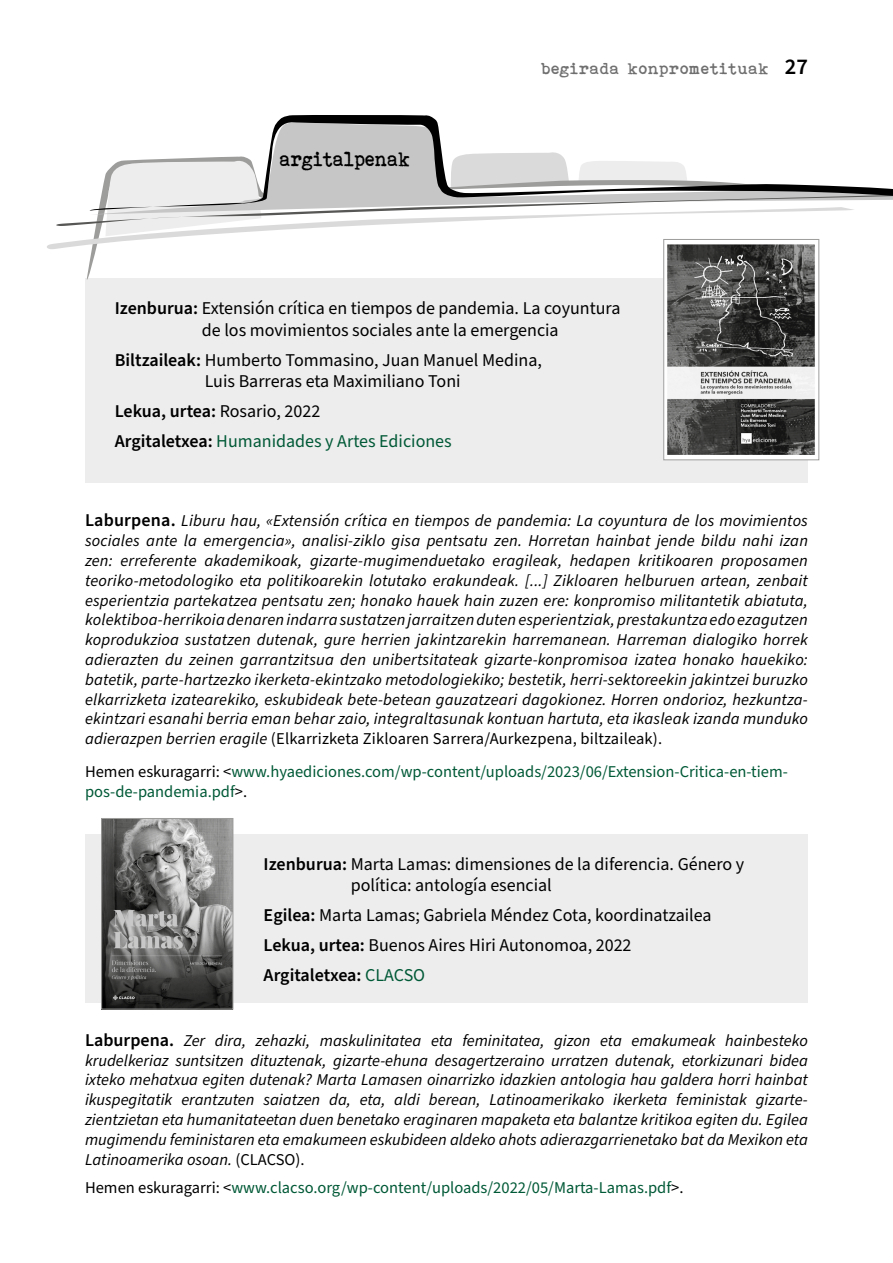
<style>
.page{position:relative;width:893px;height:1263px;background:#fff}
.page>*{position:absolute;margin:0;border:0;box-sizing:border-box;transform-origin:0 0}
.t1{font:21px "Bohemian typewriter";letter-spacing:-.03em;color:#000;scale:.9 1}
.t2{font:18px/21.6px "Source Sans Pro";color:#000}
.t3{font:18px/30.2px "Source Sans Pro";color:#005937}
.t4{font:italic 16.5px/19.8px "Source Sans Pro";color:#000;text-align:justify}
.t5{font:16.5px/19.8px "Source Sans Pro";color:#005937}
.t6{font:16.5px "Bohemian typewriter";color:#706f6f}
.s1{font-family:"Source Sans Pro";font-weight:600;font-size:22.5px;color:#000}
.s2{font-weight:600}
.s3{font-weight:600;color:#000}
.s4{color:#000}
.s5{font-weight:600;font-style:normal;font-size:18px}
.s6{font-style:normal}
.s7{color:#005937}
</style>
<div class="page">
<div style="left:85px;top:279px;width:723px;height:204px;background:#ededed"></div>
<div style="left:85px;top:834px;width:723px;height:168px;background:#ededed"></div>
<svg style="left:87px;top:249px;width:576px;height:31px"></svg>
<svg style="left:47px;top:210px;width:773px;height:39px"></svg>
<svg style="left:90px;top:115px;width:803px;height:96px"></svg>
<img style="left:665px;top:241px;width:152px;height:217px">
<div style="left:663px;top:239px;width:156px;height:221px;border:1px solid #9d9d9c"></div>
<img style="left:103px;top:820px;width:128px;height:187px">
<div style="left:101px;top:818px;width:132px;height:191px;border:1px solid #9d9d9c"></div>
<p class="t1" style="left:280px;top:147px;width:147px">argitalpenak</p>
<p class="t6" style="left:542px;top:59px;width:267px">begirada konprometituak <span class="s1">27</span></p>
<p class="t2" style="left:202px;top:298px;width:420px;text-indent:-87px"><span class="s2">Izenburua:</span> Extensión crítica en tiempos de pandemia. La coyuntura de los movimientos sociales ante la emergencia</p>
<p class="t2" style="left:115px;top:349px;width:429px;text-align:center"><span class="s2">Biltzaileak:</span> Humberto Tommasino, Juan Manuel Medina,<br>Luis Barreras eta Maximiliano Toni</p>
<p class="t3" style="left:115px;top:397px;width:338px"><span class="s3">Lekua, urtea:</span> <span class="s4">Rosario, 2022<br></span><span class="s3">Argitaletxea:</span> Humanidades y Artes Ediciones</p>
<p class="t4" style="left:85px;top:511px;width:724px"><span class="s5">Laburpena.</span> Liburu hau, «Extensión crítica en tiempos de pandemia: La coyuntura de los movimientos sociales ante la emergencia», analisi-ziklo gisa pentsatu zen. Horretan hainbat jende bildu nahi izan zen: erreferente akademikoak, gizarte-mugimenduetako eragileak, hedapen kritikoaren proposamen teoriko-metodologiko eta politikoarekin lotutako erakundeak. [...] Zikloaren helburuen artean, zenbait esperientzia partekatzea pentsatu zen; honako hauek hain zuzen ere: konpromiso militantetik abiatuta, kolektiboa-herrikoia denaren indarra sustatzen jarraitzen duten esperientziak, prestakuntza edo ezagutzen koprodukzioa sustatzen dutenak, gure herrien jakintzarekin harremanean. Harreman dialogiko horrek adierazten du zeinen garrantzitsua den unibertsitateak gizarte-konpromisoa izatea honako hauekiko: batetik, parte-hartzezko ikerketa-ekintzako metodologiekiko; bestetik, herri-sektoreekin jakintzei buruzko elkarrizketa izatearekiko, eskubideak bete-betean gauzatzeari dagokionez. Horren ondorioz, hezkuntza&shy;ekintzari esanahi berria eman behar zaio, integraltasunak kontuan hartuta, eta ikasleak izanda munduko adierazpen berrien eragile <span class="s6">(Elkarrizketa Zikloaren Sarrera/Aurkezpena, biltzaileak).</span></p>
<p class="t5" style="left:85px;top:762px;width:704px"><span class="s4">Hemen eskuragarri: &lt;</span>www.hyaediciones.com/wp-content/uploads/2023/06/Extension-Critica-en-tiem&shy;pos-de-pandemia.pdf<span class="s4">&gt;.</span></p>
<p class="t2" style="left:351px;top:853px;width:395px;text-indent:-87px"><span class="s2">Izenburua:</span> Marta Lamas: dimensiones de la diferencia. Género y política: antología esencial</p>
<p class="t2" style="left:264px;top:901px;width:449px;line-height:30.2px"><span class="s2">Egilea:</span> Marta Lamas; Gabriela Méndez Cota, koordinatzailea<br><span class="s2">Lekua, urtea:</span> Buenos Aires Hiri Autonomoa, 2022<br><span class="s2">Argitaletxea:</span> <span class="s7">CLACSO</span></p>
<p class="t4" style="left:85px;top:1031px;width:724px"><span class="s5">Laburpena.</span> Zer dira, zehazki, maskulinitatea eta feminitatea, gizon eta emakumeak hainbesteko krudelkeriaz suntsitzen dituztenak, gizarte-ehuna desagertzeraino urratzen dutenak, etorkizunari bidea ixteko mehatxua egiten dutenak? Marta Lamasen oinarrizko idazkien antologia hau galdera horri hainbat ikuspegitatik erantzuten saiatzen da, eta, aldi berean, Latinoamerikako ikerketa feministak gizarte&shy;zientzietan eta humanitateetan duen benetako eraginaren mapaketa eta balantze kritikoa egiten du. Egilea mugimendu feministaren eta emakumeen eskubideen aldeko ahots adierazgarrienetako bat da Mexikon eta Latinoamerika osoan. <span class="s6">(CLACSO).</span></p>
<p class="t5" style="left:85px;top:1178px;width:600px"><span class="s4">Hemen eskuragarri: &lt;</span>www.clacso.org/wp-content/uploads/2022/05/Marta-Lamas.pdf<span class="s4">&gt;.</span></p>
</div>
